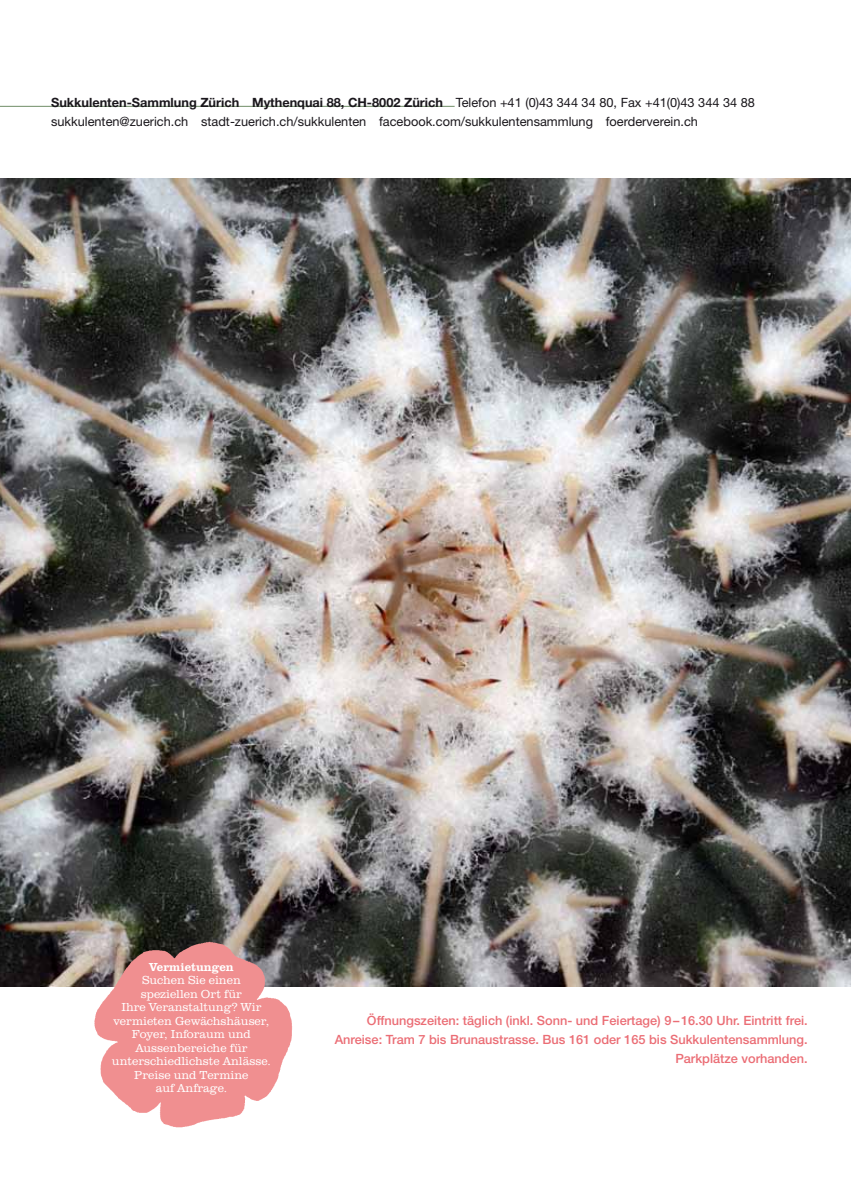
<style>
.page{position:relative;width:851px;height:1191px;background:#fff}
.page>*{position:absolute;margin:0;border:0;box-sizing:border-box;transform-origin:0 0}
.t1{font:12.75px/19.2px "Helvetica Neue LT Std";color:#1a171c}
.t2{font:500 12.75px/19.2px "Helvetica Neue LT Std";color:#eb6d75;text-align:right}
.t3{font:300 12px/13.5px "Clarendon URW";color:#fff;text-align:center}
.t4{font:500 12px "Clarendon URW";color:#fff}
.s1{font-weight:700}
</style>
<div class="page">
<hr style="left:0;top:106px;width:454px;height:1px;background:#6f8d67">
<img style="left:0;top:179px;width:850px;height:807px">
<img style="left:78px;top:918px;width:232px;height:210px">
<p class="t1" style="left:51px;top:92px;width:705px"><span class="s1">Sukkulenten-Sammlung Zürich Mythenquai 88, CH-8002 Zürich</span> Telefon +41 (0)43 344 34 80, Fax +41(0)43 344 34 88 sukkulenten@zuerich.ch stadt-zuerich.ch/sukkulenten facebook.com/sukkulentensammlung foerderverein.ch</p>
<p class="t4" style="left:149px;top:959px;width:86px">Vermietungen</p>
<p class="t3" style="left:112px;top:973px;width:160px">Suchen Sie einen<br>speziellen Ort für<br>Ihre Veranstaltung? Wir vermieten Gewächshäuser,<br>Foyer, Inforaum und<br>Aussenbereiche für unterschiedlichste Anlässe.<br>Preise und Termine<br>auf Anfrage.</p>
<p class="t2" style="left:334px;top:1010px;width:474px">Öffnungszeiten: täglich (inkl. Sonn- und Feiertage) 9–16.30 Uhr. Eintritt frei.<br>Anreise: Tram 7 bis Brunaustrasse. Bus 161 oder 165 bis Sukkulentensammlung.<br>Parkplätze vorhanden.</p>
</div>
